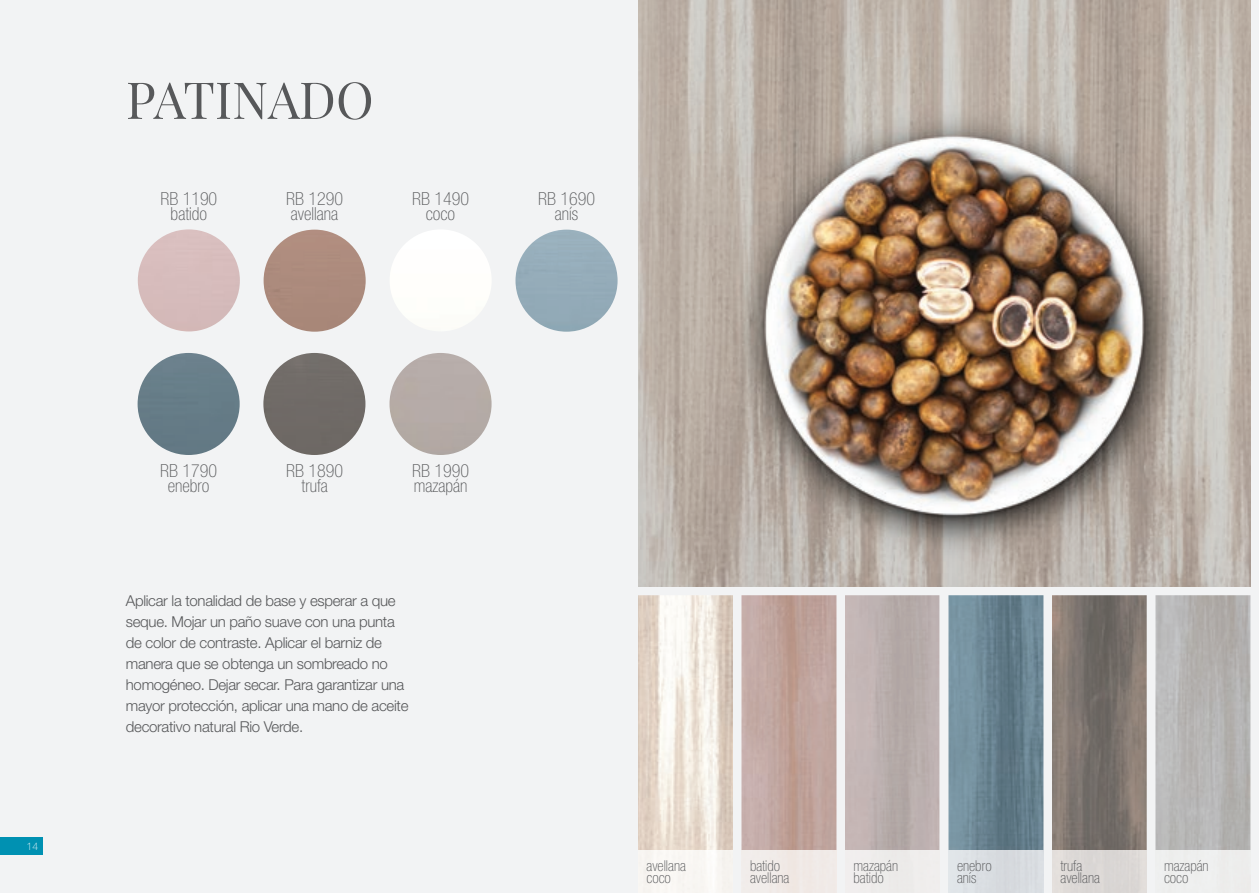
<style>
.page{position:relative;width:1259px;height:893px;background:#f2f3f4}
.page>*{position:absolute;margin:0;border:0;box-sizing:border-box;transform-origin:0 0}
.t1{font:51px "Playfair Display";letter-spacing:-.005em;color:#57585a}
.t2{font:100 condensed 18px/15px "Helvetica Neue LT Std";color:#57585a;text-align:center}
.t3{font:300 15px/21px "Helvetica Neue LT Std";letter-spacing:-.02em;color:#57585a}
.t4{font:100 condensed 15px/12px "Helvetica Neue LT Std";color:#57585a}
.t5{font:100 10.5px "Helvetica Neue LT Std";color:#fff}
</style>
<div class="page">
<img style="left:638px;top:0;width:612px;height:587px">
<div style="left:389px;top:229px;width:103px;height:102px;background:#fffefb;border-radius:51px"></div>
<div style="left:264px;top:230px;width:102px;height:102px;background:#ac8b7d;border-radius:51px"></div>
<div style="left:515px;top:230px;width:102px;height:102px;background:#95acb9;border-radius:51px"></div>
<div style="left:389px;top:353px;width:102px;height:102px;background:#b6aba8;border-radius:51px"></div>
<div style="left:138px;top:353px;width:102px;height:102px;background:#667d88;border-radius:51px"></div>
<div style="left:263px;top:353px;width:102px;height:102px;background:#706a67;border-radius:51px"></div>
<div style="left:138px;top:229px;width:102px;height:102px;background:#d6bcbc;border-radius:51px"></div>
<img style="left:1052px;top:595px;width:94px;height:255px">
<img style="left:948px;top:595px;width:95px;height:255px">
<img style="left:741px;top:595px;width:95px;height:255px">
<img style="left:638px;top:595px;width:95px;height:255px">
<img style="left:706px;top:850px;width:10px;height:39px">
<img style="left:1155px;top:595px;width:95px;height:255px">
<img style="left:1223px;top:855px;width:27px;height:38px">
<div style="left:0;top:838px;width:43px;height:17px;background:#0091b2"></div>
<h1 class="t1" style="left:126px;top:68px;width:249px">PATINADO</h1>
<p class="t2" style="left:160px;top:191px;width:58px">RB 1190 batido</p>
<p class="t2" style="left:286px;top:191px;width:58px;text-align:left">RB 1290 avellana</p>
<p class="t2" style="left:538px;top:191px;width:58px">RB 1690 anís</p>
<p class="t2" style="left:412px;top:191px;width:58px">RB 1490 coco</p>
<p class="t5" style="left:27px;top:840px;width:13px">14</p>
<p class="t2" style="left:160px;top:463px;width:58px">RB 1790 enebro</p>
<p class="t2" style="left:286px;top:463px;width:58px">RB 1890 trufa</p>
<p class="t2" style="left:412px;top:463px;width:58px;text-align:left">RB 1990 mazapán</p>
<p class="t3" style="left:126px;top:590px;width:284px">Aplicar la tonalidad de base y esperar a que seque. Mojar un paño suave con una punta de color de contraste. Aplicar el barniz de manera que se obtenga un sombreado no homogéneo. Dejar secar. Para garantizar una mayor protección, aplicar una mano de aceite decorativo natural Rio Verde.</p>
<p class="t4" style="left:646px;top:860px;width:41px">avellana coco</p>
<p class="t4" style="left:1164px;top:860px;width:46px">mazapán coco</p>
<p class="t4" style="left:853px;top:860px;width:46px">mazapán batido</p>
<p class="t4" style="left:750px;top:860px;width:41px">batido avellana</p>
<p class="t4" style="left:957px;top:860px;width:36px">enebro anís</p>
<p class="t4" style="left:1060px;top:860px;width:41px">trufa avellana</p>
</div>
